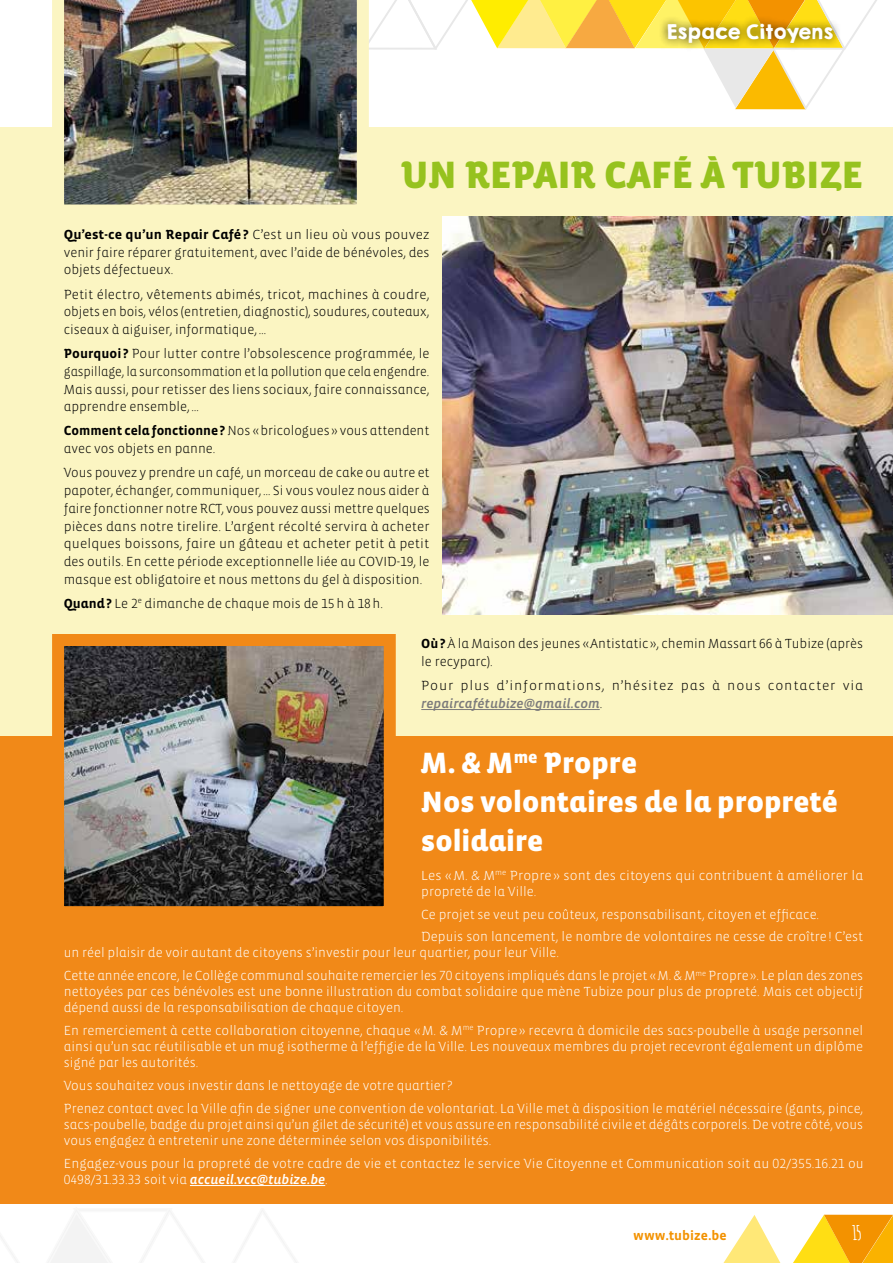
<style>
.page{position:relative;width:893px;height:1263px;background:#fff}
.page>*{position:absolute;margin:0;border:0;box-sizing:border-box;transform-origin:0 0}
.t1{font:900 39px "Vista Sans Alt";color:#96c21e}
.t2{font:900 30px/39px "Vista Sans Alt";color:#fff}
.t3{font:700 19.5px "Amatic";color:#fff}
.t4{font:18px "KGHAPPY Solid";letter-spacing:-.05em;color:#fff}
.t5{font:300 13.5px/16.2px "Vista Sans Alt";color:#fff}
.t6{font:300 13.5px/17.7px "Vista Sans Alt";color:#000;text-align:justify}
.t7{font:300 13.5px/17.7px "Vista Sans Alt";color:#000;text-align:justify;scale:1.04 1}
.t8{font:300 13.5px "Vista Sans Alt";letter-spacing:.06em;color:#000;scale:1.05 1}
.t9{font:13.5px "Vista Sans Alt Med Ita";color:#7c7b7b}
.t10{font:700 13.5px "Vista Sans Alt";color:#f39200}
.s1{font-weight:700}
.s2{font-family:"Vista Sans Alt";font-weight:300;color:#000}
.s3{font-family:"Vista Sans"}
.s4{font-family:"Vista Sans Alt Med Ita";font-weight:400}
</style>
<div class="page">
<svg style="left:0;top:1210px;width:297px;height:53px"></svg>
<svg style="left:369px;top:0;width:508px;height:110px"></svg>
<svg style="left:723px;top:1215px;width:170px;height:48px"></svg>
<div style="left:658px;top:15px;width:184px;height:37px;background:#000;opacity:.75"></div>
<div style="left:0;top:128px;width:893px;height:608px;background:#fbf5c2"></div>
<div style="left:0;top:736px;width:893px;height:467px;background:#f18918"></div>
<img style="left:442px;top:216px;width:451px;height:398px">
<img style="left:52px;top:0;width:317px;height:205px">
<img style="left:65px;top:647px;width:318px;height:258px">
<div style="left:52px;top:634px;width:344px;height:284px;border:12px solid #f18918"></div>
<hr style="left:190px;top:1185px;width:135px;height:1px;background:#fff">
<hr style="left:421px;top:709px;width:179px;height:1px;background:#7c7b7b">
<h3 class="t4" style="left:666px;top:18px;width:169px">Espace Citoyens</h3>
<h1 class="t1" style="left:401px;top:155px;width:464px">UN REPAIR CAFÉ À TUBIZE</h1>
<p class="t7" style="left:64px;top:226px;width:353px"><span class="s1">Qu’est-ce qu’un Repair Café ?</span> C’est un lieu où vous pouvez venir faire réparer gratuitement, avec l’aide de bénévoles, des objets défectueux.</p>
<p class="t6" style="left:64px;top:285px;width:367px">Petit électro, vêtements abimés, tricot, machines à coudre, objets en bois, vélos (entretien, diagnostic), soudures, couteaux, ciseaux à aiguiser, informatique,…</p>
<p class="t6" style="left:64px;top:345px;width:367px"><span class="s1">Pourquoi ?</span> Pour lutter contre l’obsolescence programmée, le gaspillage, la surconsommation et la pollution que cela engendre.<br>Mais aussi, pour retisser des liens sociaux, faire connaissance, apprendre ensemble,…</p>
<p class="t6" style="left:64px;top:422px;width:367px"><span class="s1">Comment cela fonctionne?</span> Nos «bricologues » vous attendent avec vos objets en panne.</p>
<p class="t6" style="left:64px;top:464px;width:367px">Vous pouvez y prendre un café, un morceau de cake ou autre et papoter, échanger, communiquer,… Si vous voulez nous aider à faire fonctionner notre RCT, vous pouvez aussi mettre quelques pièces dans notre tirelire. L’argent récolté servira à acheter quelques boissons, faire un gâteau et acheter petit à petit des outils. En cette période exceptionnelle liée au COVID-19, le masque est obligatoire et nous mettons du gel à disposition.</p>
<p class="t6" style="left:64px;top:595px;width:321px"><span class="s1">Quand?</span> Le 2<sup>e</sup> dimanche de chaque mois de 15h à 18h.</p>
<p class="t6" style="left:421px;top:635px;width:443px"><span class="s1">Où?</span> À la Maison des jeunes «Antistatic », chemin Massart 66 à Tubize (après le recyparc).</p>
<p class="t8" style="left:421px;top:678px;width:422px">Pour plus d’informations, n’hésitez pas à nous contacter via</p>
<p class="t9" style="left:421px;top:696px;width:183px">repaircafétubize@gmail.com<span class="s2">.</span></p>
<h2 class="t2" style="left:421px;top:744px;width:418px">M. <span class="s3">&amp;</span> M<sup>me</sup> Propre<br>Nos volontaires de la propreté solidaire</h2>
<p class="t5" style="left:421px;top:867px;width:444px">Les «M. <span class="s3">&amp;</span> M<sup>me</sup> Propre » sont des citoyens qui contribuent à améliorer la propreté de la Ville.</p>
<p class="t5" style="left:421px;top:903px;width:443px;line-height:22.6px">Ce projet se veut peu coûteux, responsabilisant, citoyen et efficace.<br>Depuis son lancement, le nombre de volontaires ne cesse de croître! C’est</p>
<p class="t5" style="left:64px;top:942px;width:801px;line-height:22.6px">un réel plaisir de voir autant de citoyens s’investir pour leur quartier, pour leur Ville.<br>Cette année encore, le Collège communal souhaite remercier les 70 citoyens impliqués dans le projet «M. <span class="s3">&amp;</span> M<sup>me</sup> Propre». Le plan des zones</p>
<p class="t5" style="left:64px;top:984px;width:801px">nettoyées par ces bénévoles est une bonne illustration du combat solidaire que mène Tubize pour plus de propreté. Mais cet objectif dépend aussi de la responsabilisation de chaque citoyen.</p>
<p class="t5" style="left:64px;top:1023px;width:801px;text-align:justify">En remerciement à cette collaboration citoyenne, chaque «M. <span class="s3">&amp;</span> M<sup>me</sup> Propre» recevra à domicile des sacs-poubelle à usage personnel ainsi qu’un sac réutilisable et un mug isotherme à l’effigie de la Ville. Les nouveaux membres du projet recevront également un diplôme signé par les autorités.</p>
<p class="t5" style="left:64px;top:1074px;width:801px;line-height:22.5px">Vous souhaitez vous investir dans le nettoyage de votre quartier?<br>Prenez contact avec la Ville afin de signer une convention de volontariat. La Ville met à disposition le matériel nécessaire (gants, pince,</p>
<p class="t5" style="left:64px;top:1116px;width:801px">sacs-poubelle, badge du projet ainsi qu’un gilet de sécurité) et vous assure en responsabilité civile et dégâts corporels. De votre côté, vous vous engagez à entretenir une zone déterminée selon vos disponibilités.</p>
<p class="t5" style="left:64px;top:1155px;width:801px">Engagez-vous pour la propreté de votre cadre de vie et contactez le service Vie Citoyenne et Communication soit au 02/355.16.21 ou<br>0498/31.33.33 soit via <span class="s4">accueil.vcc@tubize.be</span>.</p>
<p class="t10" style="left:633px;top:1228px;width:95px">www.tubize.be</p>
<h3 class="t3" style="left:852px;top:1219px;width:10px">15</h3>
</div>
